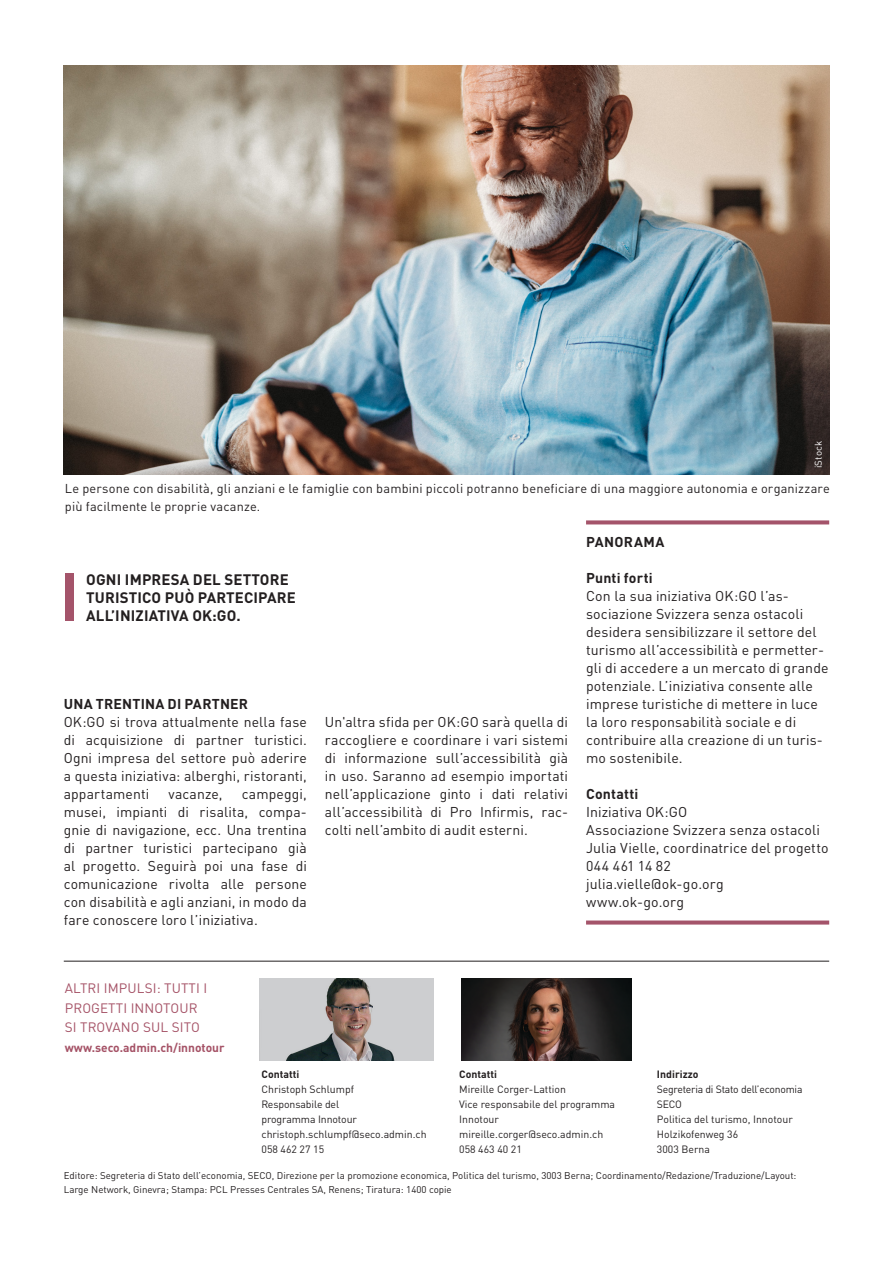
<style>
.page{position:relative;width:893px;height:1263px;background:#fff}
.page>*{position:absolute;margin:0;border:0;box-sizing:border-box;transform-origin:0 0}
.Innen_hervorgehobene{font:700 15px/18px "DINOT";letter-spacing:.01em;color:#231f20}
.FRANZ_neu_URS{font:14.1px/18px "DINOT";letter-spacing:.01em;color:#231f20;text-align:justify}
.Innen_box_lauftext{font:14.1px/18px "DINOT";letter-spacing:.01em;color:#231f20}
.FRANZ_neu_URS-2{font:700 14.1px "DINOT";letter-spacing:.015em;color:#231f20}
.Innen_box_titel{font:700 14.1px "DINOT";letter-spacing:.035em;color:#231f20}
.t1{font:13.5px/19.5px "DINOT";letter-spacing:.01em;color:#a55266}
.Innen_Bildlegende{font:12.75px/18px "DINOT";letter-spacing:.015em;color:#231f20}
.t2{font:700 12px "DINOT";color:#a55266}
.t3{font:10.5px/15px "DINOT";color:#231f20}
.t4{font:10.5px/15px "DINOT";letter-spacing:-.02em;color:#231f20}
.t5{font:700 10.5px "DINOT";color:#231f20}
.t6{font:9.75px/14.2px "DINOT";color:#231f20}
.Innen_Bildlegende-2{font:9.75px "DINOT";letter-spacing:.025em;color:#fff}
.s1{font-weight:700}
</style>
<div class="page">
<hr style="left:64px;top:961px;width:765px;height:1px;background:#231f20">
<img style="left:259px;top:979px;width:175px;height:81px">
<img style="left:461px;top:979px;width:171px;height:81px">
<svg style="left:586px;top:520px;width:243px;height:4px"></svg>
<svg style="left:586px;top:920px;width:243px;height:4px"></svg>
<img style="left:64px;top:66px;width:765px;height:409px">
<div style="left:65px;top:573px;width:8px;height:48px;background:#a4546a"></div>
<p class="Innen_Bildlegende-2" style="left:811px;top:468px;width:29px;rotate:-90deg">iStock</p>
<p class="Innen_Bildlegende" style="left:65px;top:478px;width:766px">Le persone con disabilità, gli anziani e le famiglie con bambini piccoli potranno beneficiare di una maggiore autonomia e organizzare più facilmente le proprie vacanze.</p>
<p class="Innen_hervorgehobene" style="left:86px;top:569px;width:211px">OGNI IMPRESA DEL SETTORE<br>TURISTICO PUÒ PARTECIPARE<br>ALL’INIZIATIVA OK:GO.</p>
<p class="FRANZ_neu_URS-2" style="left:64px;top:693px;width:186px">UNA TRENTINA DI PARTNER</p>
<p class="FRANZ_neu_URS" style="left:64px;top:711px;width:245px">OK:GO si trova attualmente nella fase di acquisizione di partner turistici.<br>Ogni impresa del settore può aderire a questa iniziativa: alberghi, ristoranti, appartamenti</p>
<p class="FRANZ_neu_URS" style="left:64px;top:783px;width:245px;text-indent:178px">campeggi, musei, impianti di risalita, compa&shy;gnie di navigazione, ecc. Una trentina di partner turistici partecipano già al progetto. Seguirà poi una fase di comunicazione rivolta alle persone con disabilità e agli anziani, in modo da fare conoscere loro l’iniziativa.</p>
<p class="FRANZ_neu_URS" style="left:168px;top:783px;width:56px">vacanze,</p>
<p class="FRANZ_neu_URS" style="left:325px;top:711px;width:245px">Un'altra sfida per OK:GO sarà quella di raccogliere e coordinare i vari sistemi di informazione sull’accessibilità già in uso. Saranno ad esempio importati nell’applicazione ginto i dati relativi all’accessibilità di Pro Infirmis, rac&shy;colti nell’ambito di audit esterni.</p>
<p class="Innen_box_titel" style="left:586px;top:531px;width:80px">PANORAMA</p>
<p class="Innen_box_lauftext" style="left:586px;top:567px;width:244px"><span class="s1">Punti forti<br></span>Con la sua iniziativa OK:GO l’as&shy;sociazione Svizzera senza ostacoli desidera sensibilizzare il settore del turismo all’accessibilità e permetter&shy;gli di accedere a un mercato di grande potenziale. L’iniziativa consente alle imprese turistiche di mettere in luce la loro responsabilità sociale e di contribuire alla creazione di un turis&shy;mo sostenibile.</p>
<p class="Innen_box_lauftext" style="left:586px;top:783px;width:244px"><span class="s1">Contatti<br></span>Iniziativa OK:GO<br>Associazione Svizzera senza ostacoli<br>Julia Vielle, coordinatrice del progetto<br>044 461 14 82<br>julia.vielle@ok-go.org<br>www.ok-go.org</p>
<p class="t1" style="left:65px;top:977px;width:144px">ALTRI IMPULSI: TUTTI I<br>PROGETTI INNOTOUR<br>SI TROVANO SUL SITO</p>
<p class="t2" style="left:65px;top:1038px;width:161px">www.seco.admin.ch/innotour</p>
<p class="t5" style="left:261px;top:1066px;width:39px">Contatti</p>
<p class="t3" style="left:261px;top:1080px;width:94px">Christoph Schlumpf</p>
<p class="t3" style="left:261px;top:1095px;width:97px">Responsabile del programma Innotour</p>
<p class="t3" style="left:261px;top:1125px;width:167px">christoph.schlumpf@seco.admin.ch</p>
<p class="t3" style="left:261px;top:1140px;width:64px">058 462 27 15</p>
<p class="t5" style="left:459px;top:1066px;width:39px">Contatti</p>
<p class="t3" style="left:459px;top:1080px;width:108px">Mireille Corger-Lattion</p>
<p class="t3" style="left:459px;top:1095px;width:157px">Vice responsabile del programma<br>Innotour</p>
<p class="t3" style="left:459px;top:1125px;width:145px">mireille.corger@seco.admin.ch</p>
<p class="t3" style="left:459px;top:1140px;width:64px">058 463 40 21</p>
<p class="t5" style="left:657px;top:1066px;width:43px">Indirizzo</p>
<p class="t4" style="left:657px;top:1080px;width:147px">Segreteria di Stato dell’economia<br>SECO</p>
<p class="t3" style="left:657px;top:1110px;width:137px">Politica del turismo, Innotour</p>
<p class="t3" style="left:657px;top:1125px;width:83px">Holzikofenweg 36</p>
<p class="t3" style="left:657px;top:1140px;width:54px">3003 Berna</p>
<p class="t6" style="left:64px;top:1168px;width:734px">Editore: Segreteria di Stato dell’economia, SECO, Direzione per la promozione economica, Politica del turismo, 3003 Berna; Coordinamento/Redazione/Traduzione/Layout:<br>Large Network, Ginevra; Stampa: PCL Presses Centrales SA, Renens; Tiratura: 1400 copie</p>
</div>
